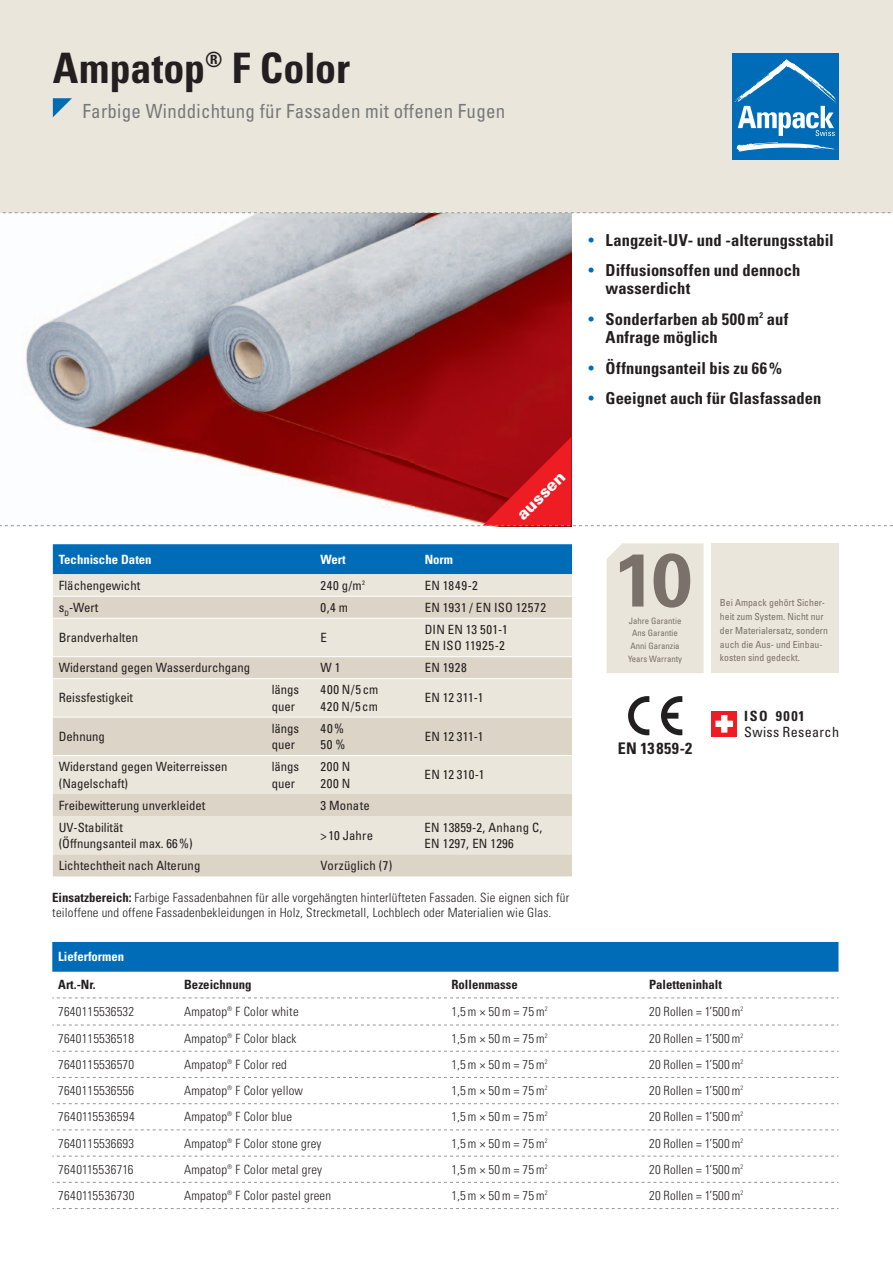
<style>
.page{position:relative;width:893px;height:1263px;background:#fff}
.page>*{position:absolute;margin:0;border:0;box-sizing:border-box;transform-origin:0 0}
.t1{font:700 condensed 42px "Univers LT Std";color:#231f20}
.t2{font:condensed 19.5px "Univers LT Std";letter-spacing:.015em;color:#76787b}
.t3{font:900 16.65px "Univers LT Std";color:#fff}
.t4{font:700 condensed 16.5px/18px "Univers LT Std";letter-spacing:.005em;color:#231f20}
.t5{font:700 condensed 16.05px "Univers LT Std";letter-spacing:.025em;color:#231f20}
.t6{font:condensed 14.1px "Univers LT Std";letter-spacing:.025em;color:#231f20}
.t7{font:700 condensed 14.1px "Univers LT Std";letter-spacing:.105em;color:#231f20}
.t8{font:300 condensed 12.75px/15px "Univers LT Std";letter-spacing:.015em;color:#231f20}
.t9{font:condensed 12.75px/16.5px "Univers LT Std";color:#231f20}
.t10{font:700 condensed 12.75px "Univers LT Std";color:#231f20}
.t11{font:700 condensed 12.75px "Univers LT Std";color:#fff}
.t12{font:condensed 12.75px/16.5px "Univers LT Std";letter-spacing:.03em;color:#231f20}
.t13{font:condensed 12.75px "Univers LT Std";letter-spacing:.035em;color:#231f20}
.t14{font:condensed 12.75px/16.5px "Univers LT Std";letter-spacing:.045em;color:#231f20}
.t15{font:condensed 9.75px/14px "Univers LT Std";color:#79716a}
.t16{font:condensed 8.7px/12.6px "Univers LT Std";color:#79716a;text-align:center}
.s1{font-weight:400;color:#006cb7}
.s2{font-weight:700}
</style>
<div class="page">
<img style="left:3px;top:213px;width:568px;height:224px">
<div style="left:0;top:0;width:893px;height:212px;background:#ebe6db"></div>
<div style="left:733px;top:53px;width:106px;height:106px;background:#006cb7"></div>
<svg style="left:737px;top:142px;width:99px;height:10px"></svg>
<svg style="left:734px;top:59px;width:103px;height:77px"></svg>
<svg style="left:53px;top:98px;width:19px;height:19px"></svg>
<div style="left:711px;top:543px;width:128px;height:130px;background:#ebe6db"></div>
<svg style="left:0;top:212px;width:893px;height:1px"></svg>
<div style="left:711px;top:711px;width:26px;height:26px;background:#ee1d23"></div>
<svg style="left:715px;top:715px;width:18px;height:18px"></svg>
<svg style="left:607px;top:543px;width:96px;height:130px;background:#d9d3c9"></svg>
<svg style="left:628px;top:696px;width:54px;height:39px"></svg>
<div style="left:53px;top:544px;width:519px;height:30px;background:#006cb7"></div>
<svg style="left:53px;top:574px;width:519px;height:22px;background:#eae6db"></svg>
<svg style="left:53px;top:597px;width:519px;height:279px;background:#e4ded1"></svg>
<hr style="left:53px;top:656px;width:268px;height:1px;background:#fff">
<hr style="left:53px;top:618px;width:519px;height:1px;background:#fff">
<hr style="left:321px;top:656px;width:251px;height:1px;background:#fff">
<hr style="left:53px;top:678px;width:519px;height:1px;background:#fff">
<hr style="left:53px;top:717px;width:519px;height:1px;background:#fff">
<hr style="left:53px;top:755px;width:519px;height:1px;background:#fff">
<div style="left:52px;top:942px;width:786px;height:30px;background:#006cb7"></div>
<svg style="left:52px;top:998px;width:786px;height:1px"></svg>
<svg style="left:52px;top:1025px;width:786px;height:1px"></svg>
<svg style="left:52px;top:1051px;width:786px;height:1px"></svg>
<svg style="left:52px;top:1077px;width:786px;height:1px"></svg>
<svg style="left:52px;top:1103px;width:786px;height:1px"></svg>
<svg style="left:52px;top:1130px;width:786px;height:1px"></svg>
<svg style="left:52px;top:1156px;width:786px;height:1px"></svg>
<svg style="left:52px;top:1182px;width:786px;height:1px"></svg>
<svg style="left:52px;top:1208px;width:786px;height:1px"></svg>
<svg style="left:0;top:437px;width:893px;height:89px"></svg>
<h1 class="t1" style="left:53px;top:51px;width:299px">Ampatop<sup>®</sup> F Color</h1>
<h2 class="t2" style="left:83px;top:103px;width:424px">Farbige Winddichtung für Fassaden mit offenen Fugen</h2>
<p class="t4" style="left:589px;top:232px;width:247px"><span class="s1">•</span> Langzeit-UV- und -alterungsstabil</p>
<p class="t4" style="left:606px;top:262px;width:196px;text-indent:-17px"><span class="s1">•</span> Diffusionsoffen und dennoch wasserdicht</p>
<p class="t4" style="left:606px;top:311px;width:184px;text-indent:-17px"><span class="s1">•</span> Sonderfarben ab 500 m<sup>2</sup> auf<br>Anfrage möglich</p>
<p class="t4" style="left:589px;top:360px;width:195px"><span class="s1">•</span> Öffnungsanteil bis zu 66 %</p>
<p class="t4" style="left:589px;top:391px;width:234px"><span class="s1">•</span> Geeignet auch für Glasfassaden</p>
<h3 class="t3" style="left:512px;top:510px;width:63px;rotate:-45deg">aussen</h3>
<p class="t11" style="left:59px;top:554px;width:94px">Technische Daten</p>
<p class="t11" style="left:321px;top:554px;width:27px">Wert</p>
<p class="t11" style="left:425px;top:554px;width:30px">Norm</p>
<p class="t9" style="left:59px;top:578px;width:83px">Flächengewicht</p>
<p class="t9" style="left:321px;top:578px;width:46px">240 g/m<sup>2</sup></p>
<p class="t9" style="left:425px;top:578px;width:55px">EN 1849-2</p>
<p class="t9" style="left:59px;top:600px;width:41px">s<sub>D</sub>-Wert</p>
<p class="t9" style="left:321px;top:600px;width:29px">0,4 m</p>
<p class="t13" style="left:425px;top:602px;width:123px">EN 1931 / EN ISO 12572</p>
<p class="t9" style="left:59px;top:630px;width:81px">Brandverhalten</p>
<p class="t9" style="left:321px;top:630px;width:8px">E</p>
<p class="t12" style="left:425px;top:622px;width:85px">DIN EN 13 501-1<br>EN ISO 11925-2</p>
<p class="t9" style="left:59px;top:660px;width:193px">Widerstand gegen Wasserdurchgang</p>
<p class="t9" style="left:321px;top:660px;width:21px">W 1</p>
<p class="t9" style="left:425px;top:660px;width:44px">EN 1928</p>
<p class="t9" style="left:59px;top:690px;width:76px">Reissfestigkeit</p>
<p class="t9" style="left:272px;top:682px;width:29px">längs quer</p>
<p class="t14" style="left:321px;top:682px;width:59px">400 N/5 cm<br>420 N/5 cm</p>
<p class="t9" style="left:425px;top:690px;width:60px">EN 12 311-1</p>
<p class="t9" style="left:59px;top:729px;width:48px">Dehnung</p>
<p class="t9" style="left:272px;top:721px;width:29px">längs quer</p>
<p class="t9" style="left:320px;top:721px;width:26px">40 %<br>50 %</p>
<p class="t9" style="left:425px;top:729px;width:60px">EN 12 311-1</p>
<p class="t9" style="left:59px;top:759px;width:170px">Widerstand gegen Weiterreissen (Nagelschaft)</p>
<p class="t9" style="left:272px;top:759px;width:29px">längs quer</p>
<p class="t9" style="left:320px;top:759px;width:31px">200 N<br>200 N</p>
<p class="t9" style="left:425px;top:767px;width:61px">EN 12 310-1</p>
<p class="t9" style="left:59px;top:798px;width:148px">Freibewitterung unverkleidet</p>
<p class="t9" style="left:320px;top:798px;width:51px">3 Monate</p>
<p class="t9" style="left:59px;top:820px;width:135px">UV-Stabilität (Öffnungsanteil max. 66 %)</p>
<p class="t9" style="left:320px;top:828px;width:54px">&gt; 10 Jahre</p>
<p class="t9" style="left:425px;top:820px;width:119px">EN 13859-2, Anhang C,<br>EN 1297, EN 1296</p>
<p class="t9" style="left:59px;top:858px;width:143px">Lichtechtheit nach Alterung</p>
<p class="t9" style="left:320px;top:858px;width:73px">Vorzüglich (7)</p>
<p class="t8" style="left:52px;top:891px;width:518px"><span class="s2">Einsatzbereich:</span> Farbige Fassadenbahnen für alle vorgehängten hinterlüfteten Fassaden. Sie eignen sich für teiloffene und offene Fassadenbekleidungen in Holz, Streckmetall, Lochblech oder Materialien wie Glas.</p>
<p class="t16" style="left:628px;top:615px;width:56px">Jahre Garantie<br>Ans Garantie<br>Anni Garanzia<br>Years Warranty</p>
<p class="t5" style="left:618px;top:741px;width:76px">EN 13 859-2</p>
<p class="t15" style="left:720px;top:596px;width:110px">Bei Ampack gehört Sicher&shy;heit zum System. Nicht nur der Materialersatz, sondern auch die Aus- und Einbau&shy;kosten sind gedeckt.</p>
<p class="t7" style="left:744px;top:710px;width:62px">ISO 9001</p>
<p class="t6" style="left:744px;top:726px;width:96px">Swiss Research</p>
<p class="t11" style="left:58px;top:952px;width:67px">Lieferformen</p>
<p class="t10" style="left:58px;top:980px;width:39px">Art.-Nr.</p>
<p class="t10" style="left:184px;top:980px;width:69px">Bezeichnung</p>
<p class="t10" style="left:451px;top:980px;width:68px">Rollenmasse</p>
<p class="t10" style="left:649px;top:980px;width:74px">Paletteninhalt</p>
<p class="t8" style="left:58px;top:1004px;width:77px">7640115536532</p>
<p class="t8" style="left:184px;top:1004px;width:116px">Ampatop<sup>®</sup> F Color white</p>
<p class="t8" style="left:451px;top:1004px;width:98px">1,5 m × 50 m = 75 m<sup>2</sup></p>
<p class="t8" style="left:649px;top:1004px;width:96px">20 Rollen = 1’500 m<sup>2</sup></p>
<p class="t8" style="left:58px;top:1031px;width:77px">7640115536518</p>
<p class="t8" style="left:184px;top:1031px;width:114px">Ampatop<sup>®</sup> F Color black</p>
<p class="t8" style="left:451px;top:1031px;width:98px">1,5 m × 50 m = 75 m<sup>2</sup></p>
<p class="t8" style="left:649px;top:1031px;width:96px">20 Rollen = 1’500 m<sup>2</sup></p>
<p class="t8" style="left:58px;top:1058px;width:77px">7640115536570</p>
<p class="t8" style="left:184px;top:1058px;width:104px">Ampatop<sup>®</sup> F Color red</p>
<p class="t8" style="left:451px;top:1058px;width:98px">1,5 m × 50 m = 75 m<sup>2</sup></p>
<p class="t8" style="left:649px;top:1058px;width:96px">20 Rollen = 1’500 m<sup>2</sup></p>
<p class="t8" style="left:58px;top:1084px;width:77px">7640115536556</p>
<p class="t8" style="left:184px;top:1084px;width:120px">Ampatop<sup>®</sup> F Color yellow</p>
<p class="t8" style="left:451px;top:1084px;width:98px">1,5 m × 50 m = 75 m<sup>2</sup></p>
<p class="t8" style="left:649px;top:1084px;width:96px">20 Rollen = 1’500 m<sup>2</sup></p>
<p class="t8" style="left:58px;top:1110px;width:78px">7640115536594</p>
<p class="t8" style="left:184px;top:1110px;width:109px">Ampatop<sup>®</sup> F Color blue</p>
<p class="t8" style="left:451px;top:1110px;width:98px">1,5 m × 50 m = 75 m<sup>2</sup></p>
<p class="t8" style="left:649px;top:1110px;width:96px">20 Rollen = 1’500 m<sup>2</sup></p>
<p class="t8" style="left:58px;top:1136px;width:77px">7640115536693</p>
<p class="t8" style="left:184px;top:1136px;width:139px">Ampatop<sup>®</sup> F Color stone grey</p>
<p class="t8" style="left:451px;top:1136px;width:98px">1,5 m × 50 m = 75 m<sup>2</sup></p>
<p class="t8" style="left:649px;top:1136px;width:96px">20 Rollen = 1’500 m<sup>2</sup></p>
<p class="t8" style="left:58px;top:1163px;width:77px">7640115536716</p>
<p class="t8" style="left:184px;top:1163px;width:140px">Ampatop<sup>®</sup> F Color metal grey</p>
<p class="t8" style="left:451px;top:1163px;width:98px">1,5 m × 50 m = 75 m<sup>2</sup></p>
<p class="t8" style="left:649px;top:1163px;width:96px">20 Rollen = 1’500 m<sup>2</sup></p>
<p class="t8" style="left:58px;top:1189px;width:78px">7640115536730</p>
<p class="t8" style="left:184px;top:1189px;width:148px">Ampatop<sup>®</sup> F Color pastel green</p>
<p class="t8" style="left:451px;top:1189px;width:98px">1,5 m × 50 m = 75 m<sup>2</sup></p>
<p class="t8" style="left:649px;top:1189px;width:96px">20 Rollen = 1’500 m<sup>2</sup></p>
</div>
